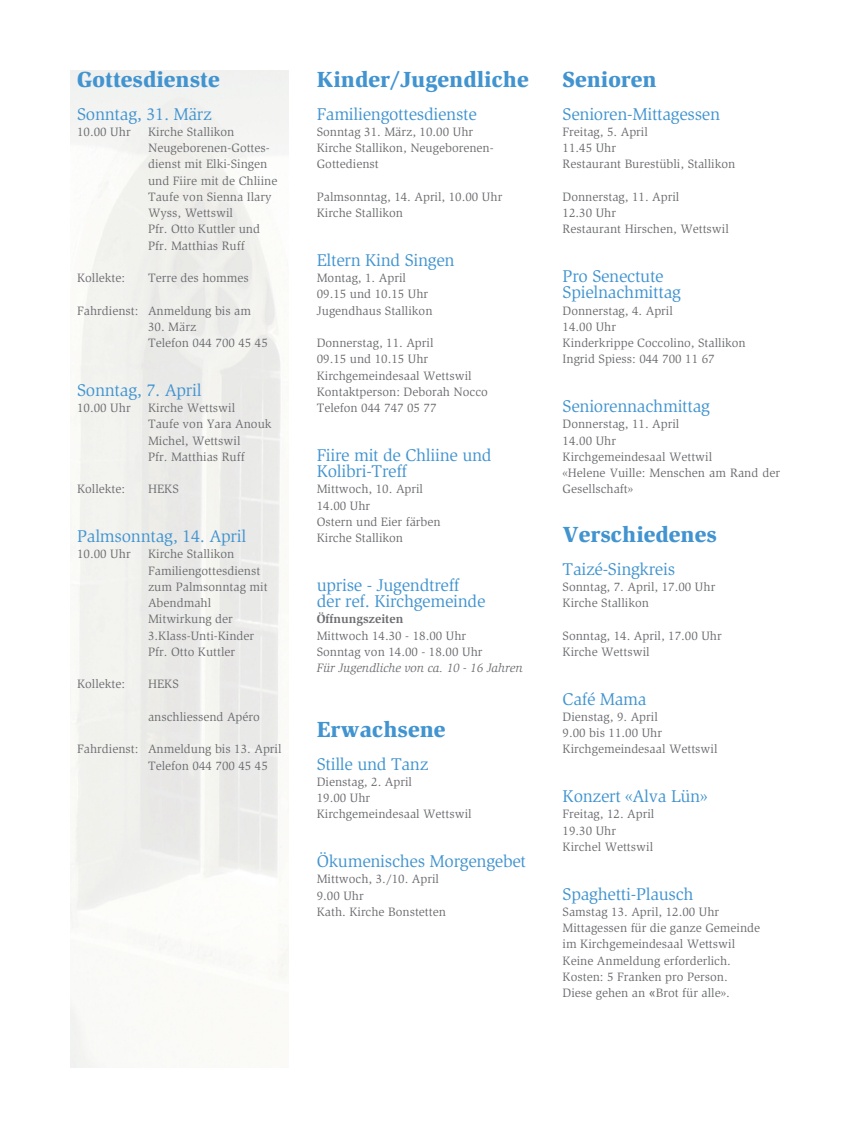
<style>
.page{position:relative;width:851px;height:1141px;background:#fff}
.page>*{position:absolute;margin:0;border:0;box-sizing:border-box;transform-origin:0 0}
.t1{font:900 22.5px "Slimbach Std";color:#4194d0}
.t2{font:17.5px/16.2px "Slimbach Std";letter-spacing:-.015em;color:#4194d0}
.t3{font:12.5px/16.2px "Slimbach Std";color:#6c6d70}
.t4{font:italic 12.5px "Slimbach Std";color:#6c6d70}
.t5{font:700 12.5px "Slimbach Std";color:#6c6d70}
.s1{font-family:"Arial"}
</style>
<div class="page">
<h1 class="t1" style="left:77px;top:71px;width:144px">Gottesdienste</h1>
<h2 class="t2" style="left:77px;top:107px;width:136px">Sonntag, 31. März</h2>
<p class="t3" style="left:77px;top:124px;width:55px">10.00 Uhr</p>
<p class="t3" style="left:148px;top:124px;width:131px">Kirche Stallikon<br>Neugeborenen-Gottes&shy;dienst mit Elki-Singen und Fiire mit de Chliine<br>Taufe von Sienna Ilary<br>Wyss, Wettswil<br>Pfr. Otto Kuttler und<br>Pfr. Matthias Ruff</p>
<p class="t3" style="left:77px;top:271px;width:50px">Kollekte:</p>
<p class="t3" style="left:148px;top:271px;width:102px">Terre des hommes</p>
<p class="t3" style="left:77px;top:303px;width:175px">Fahrdienst: Anmeldung bis am</p>
<p class="t3" style="left:148px;top:319px;width:121px">30. März<br>Telefon 044 700 45 45</p>
<h2 class="t2" style="left:77px;top:383px;width:126px">Sonntag, 7. April</h2>
<p class="t3" style="left:77px;top:401px;width:55px">10.00 Uhr</p>
<p class="t3" style="left:148px;top:401px;width:125px">Kirche Wettswil<br>Taufe von Yara Anouk<br>Michel, Wettswil<br>Pfr. Matthias Ruff</p>
<p class="t3" style="left:77px;top:482px;width:50px">Kollekte:</p>
<p class="t3" style="left:148px;top:482px;width:32px">HEKS</p>
<h2 class="t2" style="left:77px;top:529px;width:170px">Palmsonntag, 14. April</h2>
<p class="t3" style="left:77px;top:547px;width:55px">10.00 Uhr</p>
<p class="t3" style="left:148px;top:547px;width:121px">Kirche Stallikon<br>Familiengottesdienst zum Palmsonntag mit<br>Abendmahl<br>Mitwirkung der<br>3.Klass-Unti-Kinder<br>Pfr. Otto Kuttler</p>
<p class="t3" style="left:77px;top:677px;width:50px">Kollekte:</p>
<p class="t3" style="left:148px;top:677px;width:32px">HEKS</p>
<p class="t3" style="left:148px;top:709px;width:113px">anschliessend Apéro</p>
<p class="t3" style="left:148px;top:742px;width:135px;text-indent:-71px">Fahrdienst: Anmeldung bis 13. April<br>Telefon 044 700 45 45</p>
<h1 class="t1" style="left:317px;top:71px;width:213px">Kinder/Jugendliche</h1>
<h2 class="t2" style="left:317px;top:107px;width:162px">Familiengottesdienste</h2>
<p class="t3" style="left:317px;top:124px;width:178px">Sonntag 31. März, 10.00 Uhr<br>Kirche Stallikon, Neugeborenen-<br>Gottedienst</p>
<p class="t3" style="left:317px;top:189px;width:187px">Palmsonntag, 14. April, 10.00 Uhr<br>Kirche Stallikon</p>
<h2 class="t2" style="left:317px;top:253px;width:139px">Eltern Kind Singen</h2>
<p class="t3" style="left:317px;top:271px;width:117px">Montag, 1. April<br>09.15 und 10.15 Uhr<br>Jugendhaus Stallikon</p>
<p class="t3" style="left:317px;top:336px;width:173px">Donnerstag, 11. April<br>09.15 und 10.15 Uhr<br>Kirchgemeindesaal Wettswil<br>Kontaktperson: Deborah Nocco<br>Telefon 044 747 05 77</p>
<h2 class="t2" style="left:317px;top:448px;width:176px">Fiire mit de Chliine und<br>Kolibri-Treff</h2>
<p class="t3" style="left:317px;top:482px;width:125px">Mittwoch, 10. April<br>14.00 Uhr<br>Ostern und Eier färben<br>Kirche Stallikon</p>
<h2 class="t2" style="left:317px;top:578px;width:170px">uprise - Jugendtreff der ref. Kirchgemeinde</h2>
<p class="t5" style="left:317px;top:614px;width:88px">Öffnungszeiten</p>
<p class="t3" style="left:317px;top:628px;width:167px">Mittwoch 14.30 - 18.00 Uhr<br>Sonntag von 14.00 - 18.00 Uhr</p>
<p class="t4" style="left:317px;top:663px;width:207px">Für Jugendliche von ca. 10 - 16 Jahren</p>
<h1 class="t1" style="left:317px;top:721px;width:130px">Erwachsene</h1>
<h2 class="t2" style="left:317px;top:757px;width:113px">Stille und Tanz</h2>
<p class="t3" style="left:317px;top:774px;width:156px">Dienstag, 2. April<br>19.00 Uhr<br>Kirchgemeindesaal Wettswil</p>
<h2 class="t2" style="left:317px;top:854px;width:211px">Ökumenisches Morgengebet</h2>
<p class="t3" style="left:317px;top:872px;width:131px">Mittwoch, 3./10. April<br>9.00 Uhr<br>Kath. Kirche Bonstetten</p>
<h1 class="t1" style="left:562px;top:71px;width:96px">Senioren</h1>
<h2 class="t2" style="left:562px;top:107px;width:159px">Senioren-Mittagessen</h2>
<p class="t3" style="left:562px;top:124px;width:174px">Freitag, 5. April<br>11.45 Uhr<br>Restaurant Burestübli, Stallikon</p>
<p class="t3" style="left:562px;top:189px;width:168px">Donnerstag, 11. April<br>12.30 Uhr<br>Restaurant Hirschen, Wettswil</p>
<h2 class="t2" style="left:562px;top:269px;width:120px">Pro Senectute<br>Spielnachmittag</h2>
<p class="t3" style="left:562px;top:303px;width:185px">Donnerstag, 4. April<br>14.00 Uhr<br>Kinderkrippe Coccolino, Stallikon<br>Ingrid Spiess: 044 700 11 67</p>
<h2 class="t2" style="left:562px;top:399px;width:149px">Seniorennachmittag</h2>
<p class="t3" style="left:562px;top:417px;width:219px">Donnerstag, 11. April<br>14.00 Uhr<br>Kirchgemeindesaal Wettwil<br>«Helene Vuille: Menschen am Rand der<br>Gesellschaft»</p>
<h1 class="t1" style="left:562px;top:526px;width:156px">Verschiedenes</h1>
<h2 class="t2" style="left:562px;top:562px;width:114px">Taizé-Singkreis</h2>
<p class="t3" style="left:562px;top:579px;width:154px">Sonntag, 7. April, 17.00 Uhr<br>Kirche Stallikon</p>
<p class="t3" style="left:562px;top:628px;width:161px">Sonntag, 14. April, 17.00 Uhr<br>Kirche Wettswil</p>
<h2 class="t2" style="left:562px;top:692px;width:85px">Café Mama</h2>
<p class="t3" style="left:562px;top:709px;width:156px">Dienstag, 9. April<br>9.00 bis 11.00 Uhr<br>Kirchgemeindesaal Wettswil</p>
<h2 class="t2" style="left:562px;top:789px;width:146px">Konzert «Alva Lün»</h2>
<p class="t3" style="left:562px;top:807px;width:93px">Freitag, 12. April<br>19.30 Uhr<br>Kirchel Wettswil</p>
<h2 class="t2" style="left:562px;top:887px;width:132px">Spaghetti-Plausch</h2>
<p class="t3" style="left:562px;top:904px;width:199px">Samstag 13. April, 12.00 Uhr<br>Mittagessen für die ganze Gemeinde im Kirchgemeindesaal Wettswil<br>Keine Anmeldung erforderlich.<br>Kosten: 5 Franken pro Person.<br>Diese gehen an <span class="s1">«</span>Brot für alle».</p>
</div>
